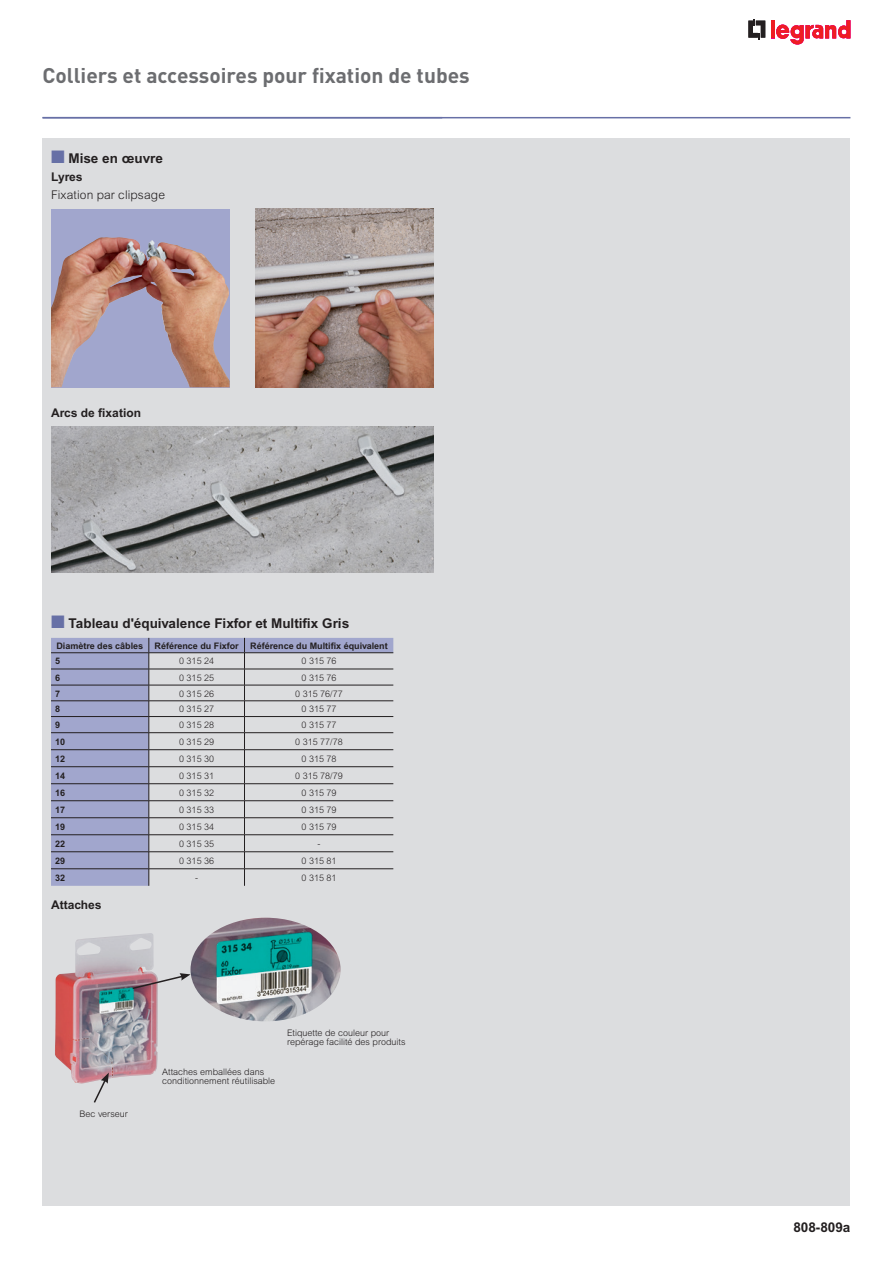
<style>
.page{position:relative;width:893px;height:1263px;background:#fff}
.page>*{position:absolute;margin:0;border:0;box-sizing:border-box;transform-origin:0 0}
.t1{font:700 21px "DIN";color:#6c6d70}
.t2{font:700 13.5px "Arial";color:#231f20}
.t3{font:700 12px "Arial";color:#231f20}
.t4{font:300 12px "Arial";letter-spacing:.01em;color:#231f20}
.t5{font:300 9px/9px "Arial";color:#231f20}
.t6{font:700 9px "Arial";color:#231f20}
.s1{color:#6770a6}
</style>
<div class="page">
<hr style="left:43px;top:117px;width:807px;height:1px;background:#6770a6">
<div style="left:43px;top:138px;width:807px;height:1067px;background:#dcdddf"></div>
<svg style="left:748px;top:19px;width:17px;height:20px"></svg>
<hr style="left:771px;top:20px;width:4px;height:18px;background:#ee1d23">
<svg style="left:776px;top:20px;width:74px;height:25px"></svg>
<div style="left:51px;top:209px;width:179px;height:178px;background:#a1a6cd"></div>
<img style="left:51px;top:237px;width:179px;height:150px">
<img style="left:255px;top:209px;width:179px;height:178px">
<img style="left:51px;top:427px;width:383px;height:146px">
<img style="left:55px;top:933px;width:103px;height:151px">
<svg style="left:92px;top:1072px;width:17px;height:31px"></svg>
<img style="left:191px;top:918px;width:150px;height:103px">
<svg style="left:131px;top:973px;width:60px;height:17px"></svg>
<svg style="left:51px;top:638px;width:342px;height:248px"></svg>
<hr style="left:51px;top:652px;width:98px;height:1px;background:#231f20">
<hr style="left:149px;top:652px;width:95px;height:1px;background:#231f20">
<hr style="left:244px;top:652px;width:149px;height:1px;background:#231f20">
<hr style="left:244px;top:669px;width:149px;height:1px;background:#231f20">
<hr style="left:244px;top:685px;width:149px;height:1px;background:#231f20">
<hr style="left:51px;top:669px;width:98px;height:1px;background:#231f20">
<hr style="left:149px;top:669px;width:95px;height:1px;background:#231f20">
<hr style="left:51px;top:685px;width:98px;height:1px;background:#231f20">
<hr style="left:149px;top:685px;width:95px;height:1px;background:#231f20">
<hr style="left:51px;top:700px;width:98px;height:1px;background:#231f20">
<hr style="left:149px;top:700px;width:95px;height:1px;background:#231f20">
<hr style="left:244px;top:700px;width:149px;height:1px;background:#231f20">
<hr style="left:244px;top:716px;width:149px;height:1px;background:#231f20">
<hr style="left:244px;top:732px;width:149px;height:1px;background:#231f20">
<hr style="left:51px;top:716px;width:98px;height:1px;background:#231f20">
<hr style="left:149px;top:716px;width:95px;height:1px;background:#231f20">
<hr style="left:51px;top:732px;width:98px;height:1px;background:#231f20">
<hr style="left:149px;top:732px;width:95px;height:1px;background:#231f20">
<hr style="left:51px;top:749px;width:98px;height:1px;background:#231f20">
<hr style="left:149px;top:749px;width:95px;height:1px;background:#231f20">
<hr style="left:244px;top:749px;width:149px;height:1px;background:#231f20">
<hr style="left:244px;top:766px;width:149px;height:1px;background:#231f20">
<hr style="left:51px;top:766px;width:98px;height:1px;background:#231f20">
<hr style="left:149px;top:766px;width:95px;height:1px;background:#231f20">
<hr style="left:51px;top:783px;width:98px;height:1px;background:#231f20">
<hr style="left:149px;top:783px;width:95px;height:1px;background:#231f20">
<hr style="left:244px;top:783px;width:149px;height:1px;background:#231f20">
<hr style="left:244px;top:800px;width:149px;height:1px;background:#231f20">
<hr style="left:244px;top:817px;width:149px;height:1px;background:#231f20">
<hr style="left:51px;top:800px;width:98px;height:1px;background:#231f20">
<hr style="left:149px;top:800px;width:95px;height:1px;background:#231f20">
<hr style="left:51px;top:817px;width:98px;height:1px;background:#231f20">
<hr style="left:149px;top:817px;width:95px;height:1px;background:#231f20">
<hr style="left:51px;top:834px;width:98px;height:1px;background:#231f20">
<hr style="left:149px;top:834px;width:95px;height:1px;background:#231f20">
<hr style="left:244px;top:834px;width:149px;height:1px;background:#231f20">
<hr style="left:244px;top:851px;width:149px;height:1px;background:#231f20">
<hr style="left:244px;top:868px;width:149px;height:1px;background:#231f20">
<hr style="left:51px;top:851px;width:98px;height:1px;background:#231f20">
<hr style="left:149px;top:851px;width:95px;height:1px;background:#231f20">
<hr style="left:51px;top:868px;width:98px;height:1px;background:#231f20">
<hr style="left:149px;top:868px;width:95px;height:1px;background:#231f20">
<svg style="left:149px;top:638px;width:1px;height:248px"></svg>
<svg style="left:244px;top:638px;width:1px;height:248px"></svg>
<h1 class="t1" style="left:43px;top:62px;width:429px">Colliers et accessoires pour fixation de tubes</h1>
<h2 class="t2" style="left:51px;top:151px;width:113px"><span class="s1">■</span> Mise en œuvre</h2>
<h3 class="t3" style="left:51px;top:170px;width:33px">Lyres</h3>
<h3 class="t4" style="left:51px;top:188px;width:116px">Fixation par clipsage</h3>
<h3 class="t3" style="left:51px;top:406px;width:92px">Arcs de fixation</h3>
<h2 class="t2" style="left:51px;top:615px;width:300px"><span class="s1">■</span> Tableau d'équivalence Fixfor et Multifix Gris</h2>
<p class="t6" style="left:56px;top:640px;width:184px">Diamètre des câbles Référence du Fixfor</p>
<p class="t6" style="left:250px;top:640px;width:139px">Référence du Multifix équivalent</p>
<p class="t6" style="left:55px;top:656px;width:7px">5</p>
<p class="t5" style="left:179px;top:657px;width:37px">0 315 24</p>
<p class="t5" style="left:301px;top:657px;width:37px">0 315 76</p>
<p class="t6" style="left:55px;top:672px;width:7px">6</p>
<p class="t5" style="left:179px;top:673px;width:37px">0 315 25</p>
<p class="t5" style="left:301px;top:673px;width:37px">0 315 76</p>
<p class="t6" style="left:55px;top:688px;width:7px">7</p>
<p class="t5" style="left:179px;top:689px;width:37px">0 315 26</p>
<p class="t5" style="left:295px;top:689px;width:49px">0 315 76/77</p>
<p class="t6" style="left:55px;top:704px;width:7px">8</p>
<p class="t5" style="left:179px;top:704px;width:37px">0 315 27</p>
<p class="t5" style="left:301px;top:704px;width:37px">0 315 77</p>
<p class="t6" style="left:55px;top:720px;width:7px">9</p>
<p class="t5" style="left:179px;top:720px;width:37px">0 315 28</p>
<p class="t5" style="left:301px;top:720px;width:37px">0 315 77</p>
<p class="t6" style="left:55px;top:736px;width:12px">10</p>
<p class="t5" style="left:179px;top:737px;width:37px">0 315 29</p>
<p class="t5" style="left:295px;top:737px;width:49px">0 315 77/78</p>
<p class="t6" style="left:55px;top:753px;width:12px">12</p>
<p class="t5" style="left:179px;top:754px;width:37px">0 315 30</p>
<p class="t5" style="left:301px;top:754px;width:37px">0 315 78</p>
<p class="t6" style="left:55px;top:770px;width:12px">14</p>
<p class="t5" style="left:179px;top:771px;width:37px">0 315 31</p>
<p class="t5" style="left:295px;top:771px;width:49px">0 315 78/79</p>
<p class="t6" style="left:55px;top:787px;width:12px">16</p>
<p class="t5" style="left:179px;top:788px;width:37px">0 315 32</p>
<p class="t5" style="left:301px;top:788px;width:37px">0 315 79</p>
<p class="t6" style="left:55px;top:804px;width:12px">17</p>
<p class="t5" style="left:179px;top:805px;width:37px">0 315 33</p>
<p class="t5" style="left:301px;top:805px;width:37px">0 315 79</p>
<p class="t6" style="left:55px;top:821px;width:12px">19</p>
<p class="t5" style="left:179px;top:822px;width:37px">0 315 34</p>
<p class="t5" style="left:301px;top:822px;width:37px">0 315 79</p>
<p class="t6" style="left:55px;top:838px;width:12px">22</p>
<p class="t5" style="left:179px;top:839px;width:37px">0 315 35</p>
<p class="t5" style="left:318px;top:839px;width:4px">-</p>
<p class="t6" style="left:55px;top:855px;width:12px">29</p>
<p class="t5" style="left:179px;top:856px;width:37px">0 315 36</p>
<p class="t5" style="left:301px;top:856px;width:37px">0 315 81</p>
<p class="t6" style="left:55px;top:872px;width:12px">32</p>
<p class="t5" style="left:195px;top:873px;width:4px">-</p>
<p class="t5" style="left:301px;top:873px;width:37px">0 315 81</p>
<h3 class="t3" style="left:51px;top:897px;width:52px">Attaches</h3>
<p class="t5" style="left:80px;top:1109px;width:50px">Bec verseur</p>
<p class="t5" style="left:162px;top:1068px;width:114px">Attaches emballées dans conditionnement réutilisable</p>
<p class="t5" style="left:287px;top:1028px;width:120px">Etiquette de couleur pour repérage facilité des produits</p>
<h2 class="t2" style="left:793px;top:1219px;width:59px">808-809a</h2>
</div>
